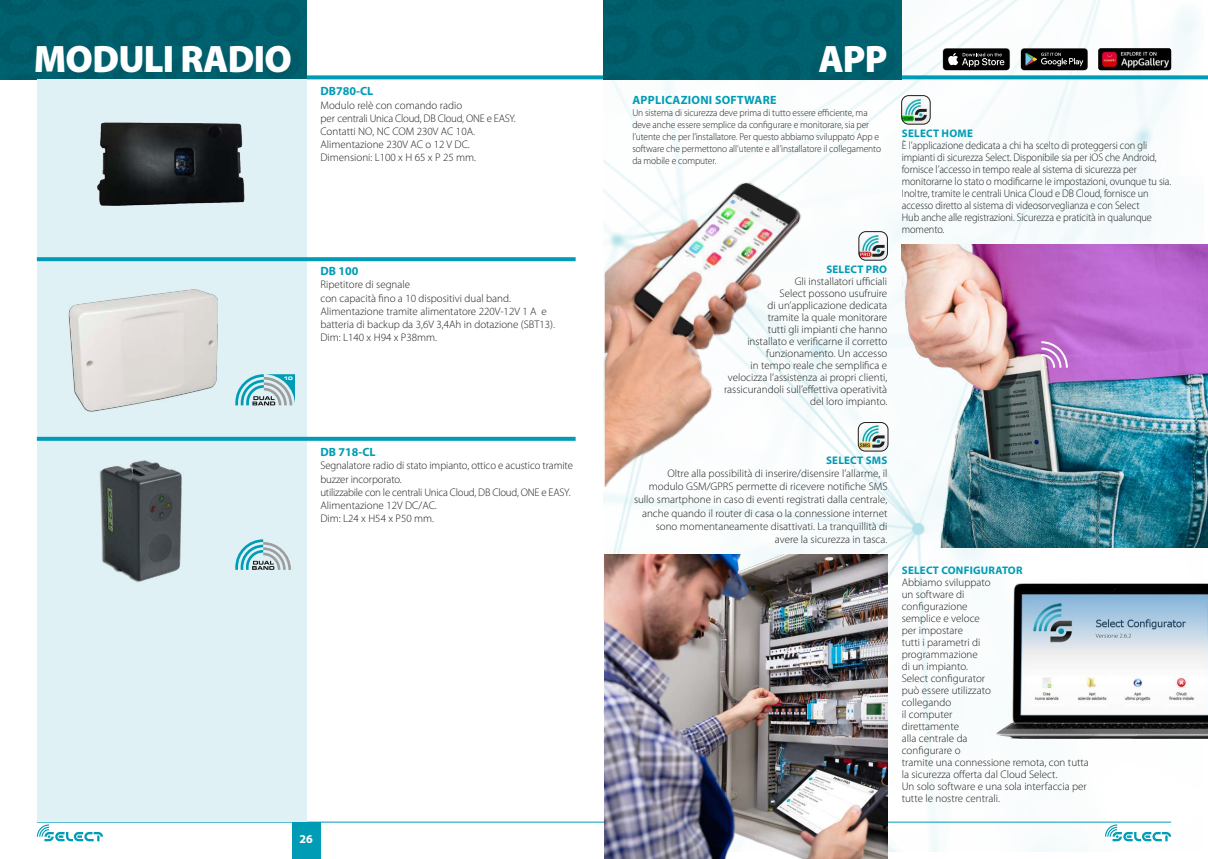
<style>
.page{position:relative;width:1208px;height:859px;background:#fff}
.page>*{position:absolute;margin:0;border:0;box-sizing:border-box;transform-origin:0 0}
.t1{font:900 38.4px "Myriad Pro";letter-spacing:-.02em;color:#fff}
.t2{font:700 12px "Myriad Pro";letter-spacing:.02em;color:#009cb5}
.t3{font:700 12px "Myriad Pro";color:#fff}
.t4{font:300 11px/12px "Myriad Pro";color:#1d1d1b}
.t5{font:300 11px/12px "Myriad Pro";color:#1d1d1b;scale:.94 1}
.t6{font:700 11px "Myriad Pro";letter-spacing:.02em;color:#009cb5}
.t7{font:300 10px/12px "Myriad Pro";letter-spacing:-.01em;color:#1d1d1b;scale:.95 1}
.t8{font:4.8px "Eurostile LT Std Bold Ex 2";color:#fff}
</style>
<div class="page">
<img style="left:604px;top:0;width:599px;height:852px">
<svg style="left:306px;top:75px;width:298px;height:4px"></svg>
<svg style="left:901px;top:75px;width:307px;height:4px"></svg>
<div style="left:0;top:0;width:306px;height:79px;background:#005f6c"></div>
<div style="left:292px;top:822px;width:28px;height:37px;background:#009cb5"></div>
<svg style="left:37px;top:824px;width:66px;height:17px"></svg>
<hr style="left:37px;top:822px;width:1134px;height:1px;background:#009cb5">
<div style="left:604px;top:0;width:297px;height:79px;background:#005f6c"></div>
<img style="left:604px;top:165px;width:198px;height:326px">
<img style="left:604px;top:555px;width:283px;height:304px">
<img style="left:901px;top:245px;width:307px;height:302px">
<svg style="left:1039px;top:340px;width:30px;height:30px"></svg>
<img style="left:996px;top:584px;width:212px;height:154px">
<svg style="left:1095px;top:634px;width:36px;height:4px"></svg>
<svg style="left:942px;top:48px;width:68px;height:23px"></svg>
<svg style="left:1020px;top:48px;width:68px;height:23px"></svg>
<img style="left:901px;top:96px;width:29px;height:28px">
<div style="left:901px;top:95px;width:29px;height:29px;border:1px solid #1d1d1b;border-radius:7px"></div>
<img style="left:859px;top:232px;width:28px;height:28px">
<div style="left:858px;top:231px;width:29px;height:29px;border:1px solid #1d1d1b;border-radius:7px"></div>
<img style="left:858px;top:422px;width:30px;height:29px">
<div style="left:858px;top:422px;width:30px;height:29px;border:1px solid #1d1d1b;border-radius:7px"></div>
<svg style="left:1105px;top:824px;width:66px;height:17px"></svg>
<div style="left:37px;top:79px;width:269px;height:743px;background:#e0f1f6"></div>
<img style="left:69px;top:290px;width:148px;height:120px">
<svg style="left:37px;top:257px;width:538px;height:4px;fill:#009cb5"></svg>
<svg style="left:37px;top:437px;width:538px;height:4px;fill:#009cb5"></svg>
<img style="left:99px;top:460px;width:83px;height:122px">
<svg style="left:235px;top:374px;width:60px;height:31px"></svg>
<svg style="left:235px;top:539px;width:56px;height:31px"></svg>
<img style="left:1098px;top:48px;width:73px;height:22px">
<img style="left:97px;top:122px;width:148px;height:84px">
<h1 class="t1" style="left:34px;top:33px;width:260px">MODULI RADIO</h1>
<p class="t2" style="left:320px;top:84px;width:54px">DB780-CL</p>
<p class="t4" style="left:320px;top:98px;width:197px;line-height:13.2px">Modulo relè con comando radio<br>per centrali Unica Cloud, DB Cloud, ONE e EASY.<br>Contatti NO, NC COM 230V AC 10A.<br>Alimentazione 230V AC o 12 V DC.<br>Dimensioni: L100 x H 65 x P 25 mm.</p>
<p class="t8" style="left:284px;top:375px;width:11px">10</p>
<p class="t2" style="left:320px;top:263px;width:40px">DB 100</p>
<p class="t4" style="left:320px;top:278px;width:236px;line-height:13.2px">Ripetitore di segnale<br>con capacità fino a 10 dispositivi dual band.<br>Alimentazione tramite alimentatore 220V-12V 1 A e batteria di backup da 3,6V 3,4Ah in dotazione (SBT13).<br>Dim: L140 x H94 x P38mm.</p>
<p class="t2" style="left:320px;top:444px;width:57px">DB 718-CL</p>
<p class="t4" style="left:320px;top:459px;width:254px;line-height:13.2px">Segnalatore radio di stato impianto, ottico e acustico tramite buzzer incorporato.<br>utilizzabile con le centrali Unica Cloud, DB Cloud, ONE e EASY.<br>Alimentazione 12V DC/AC.<br>Dim: L24 x H54 x P50 mm.</p>
<p class="t3" style="left:299px;top:831px;width:15px">26</p>
<h1 class="t1" style="left:818px;top:33px;width:71px">APP</h1>
<p class="t2" style="left:632px;top:92px;width:145px">APPLICAZIONI SOFTWARE</p>
<p class="t7" style="left:632px;top:106px;width:263px">Un sistema di sicurezza deve prima di tutto essere efficiente, ma deve anche essere semplice da configurare e monitorare, sia per l’utente che per l’installatore. Per questo abbiamo sviluppato App e software che permettono all’utente e all’installatore il collegamento da mobile e computer.</p>
<p class="t6" style="left:826px;top:262px;width:62px">SELECT PRO</p>
<p class="t4" style="left:724px;top:276px;width:165px;text-align:right">Gli installatori ufficiali<br>Select possono usufruire<br>di un’applicazione dedicata<br>tramite la quale monitorare<br>tutti gli impianti che hanno<br>installato e verificarne il corretto funzionamento. Un accesso<br>in tempo reale che semplifica e velocizza l’assistenza ai propri clienti, rassicurandoli sull’effettiva operatività del loro impianto.</p>
<p class="t6" style="left:902px;top:126px;width:72px">SELECT HOME</p>
<p class="t5" style="left:902px;top:139px;width:288px">È l’applicazione dedicata a chi ha scelto di proteggersi con gli impianti di sicurezza Select. Disponibile sia per iOS che Android, fornisce l’accesso in tempo reale al sistema di sicurezza per monitorarne lo stato o modificarne le impostazioni, ovunque tu sia.<br>Inoltre, tramite le centrali Unica Cloud e DB Cloud, fornisce un accesso diretto al sistema di videosorveglianza e con Select<br>Hub anche alle registrazioni. Sicurezza e praticità in qualunque momento.</p>
<p class="t6" style="left:826px;top:453px;width:63px">SELECT SMS</p>
<p class="t4" style="left:634px;top:466px;width:255px;line-height:13.2px;text-align:right">Oltre alla possibilità di inserire/disensire l’allarme, il modulo GSM/GPRS permette di ricevere notifiche SMS sullo smartphone in caso di eventi registrati dalla centrale, anche quando il router di casa o la connessione internet sono momentaneamente disattivati. La tranquillità di avere la sicurezza in tasca.</p>
<p class="t6" style="left:902px;top:563px;width:122px">SELECT CONFIGURATOR</p>
<p class="t4" style="left:901px;top:576px;width:189px">Abbiamo sviluppato<br>un software di<br>configurazione<br>semplice e veloce<br>per impostare<br>tutti i parametri di<br>programmazione<br>di un impianto.<br>Select configurator<br>può essere utilizzato<br>collegando<br>il computer<br>direttamente<br>alla centrale da<br>configurare o<br>tramite una connessione remota, con tutta la sicurezza offerta dal Cloud Select.<br>Un solo software e una sola interfaccia per tutte le nostre centrali.</p>
</div>
